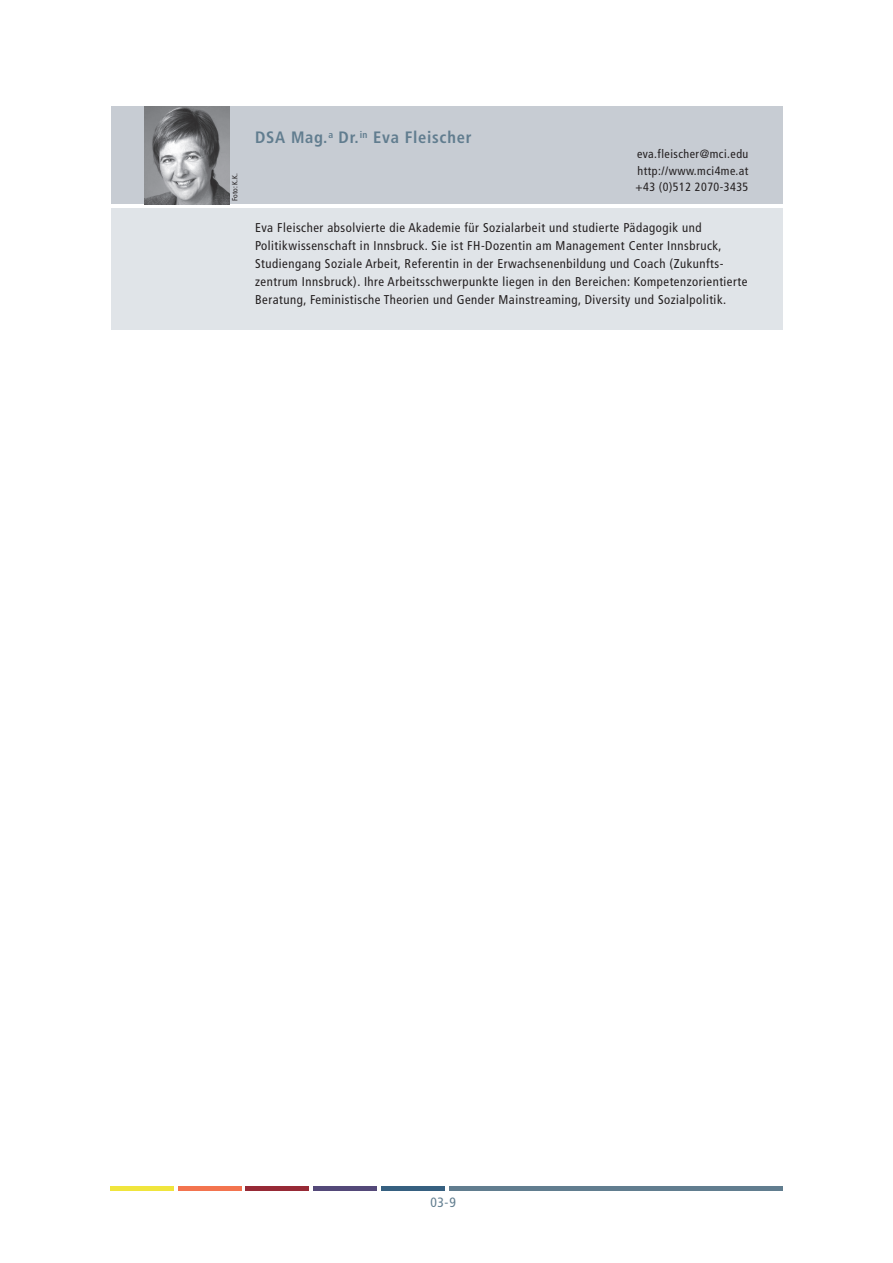
<style>
.page{position:relative;width:893px;height:1263px;background:#fff}
.page>*{position:absolute;margin:0;border:0;box-sizing:border-box;transform-origin:0 0}
.t1{font:700 condensed 16.5px "Frutiger LT Std";letter-spacing:.045em;color:#617d8f}
.t2{font:condensed 13.5px "Frutiger LT Std";color:#617d8f}
.t3{font:condensed 12.75px/18px "Frutiger LT Std";letter-spacing:.04em;color:#231f20}
.t4{font:condensed 12px/16.5px "Frutiger LT Std";letter-spacing:.04em;color:#231f20;text-align:justify}
.t5{font:condensed 7.5px "Frutiger LT Std";color:#231f20}
</style>
<div class="page">
<div style="left:111px;top:1186px;width:63px;height:5px;background:#f0e53d"></div>
<div style="left:178px;top:1186px;width:64px;height:5px;background:#f3744f"></div>
<div style="left:246px;top:1186px;width:63px;height:5px;background:#972a36"></div>
<div style="left:313px;top:1186px;width:64px;height:5px;background:#544979"></div>
<div style="left:381px;top:1186px;width:63px;height:5px;background:#366080"></div>
<div style="left:449px;top:1186px;width:333px;height:5px;background:#617d8f"></div>
<div style="left:111px;top:106px;width:671px;height:98px;background:#c7ccd3"></div>
<div style="left:111px;top:208px;width:671px;height:122px;background:#e0e4e8"></div>
<img style="left:145px;top:106px;width:85px;height:98px">
<p class="t5" style="left:230px;top:201px;width:29px;rotate:-90deg">Foto: K.K.</p>
<p class="t1" style="left:255px;top:128px;width:218px">DSA Mag.<sup>a</sup> Dr.<sup>in</sup> Eva Fleischer</p>
<p class="t4" style="left:635px;top:146px;width:114px">eva.fleischer@mci.edu http://www.mci4me.at +43 (0)512 2070-3435</p>
<p class="t3" style="left:255px;top:218px;width:494px">Eva Fleischer absolvierte die Akademie für Sozialarbeit und studierte Pädagogik und Politikwissenschaft in Innsbruck. Sie ist FH-Dozentin am Management Center Innsbruck, Studiengang Soziale Arbeit, Referentin in der Erwachsenenbildung und Coach (Zukunfts&shy;zentrum Innsbruck). Ihre Arbeitsschwerpunkte liegen in den Bereichen: Kompetenzorientierte Beratung, Feministische Theorien und Gender Mainstreaming, Diversity und Sozialpolitik.</p>
<p class="t2" style="left:430px;top:1195px;width:27px">03-9</p>
</div>
